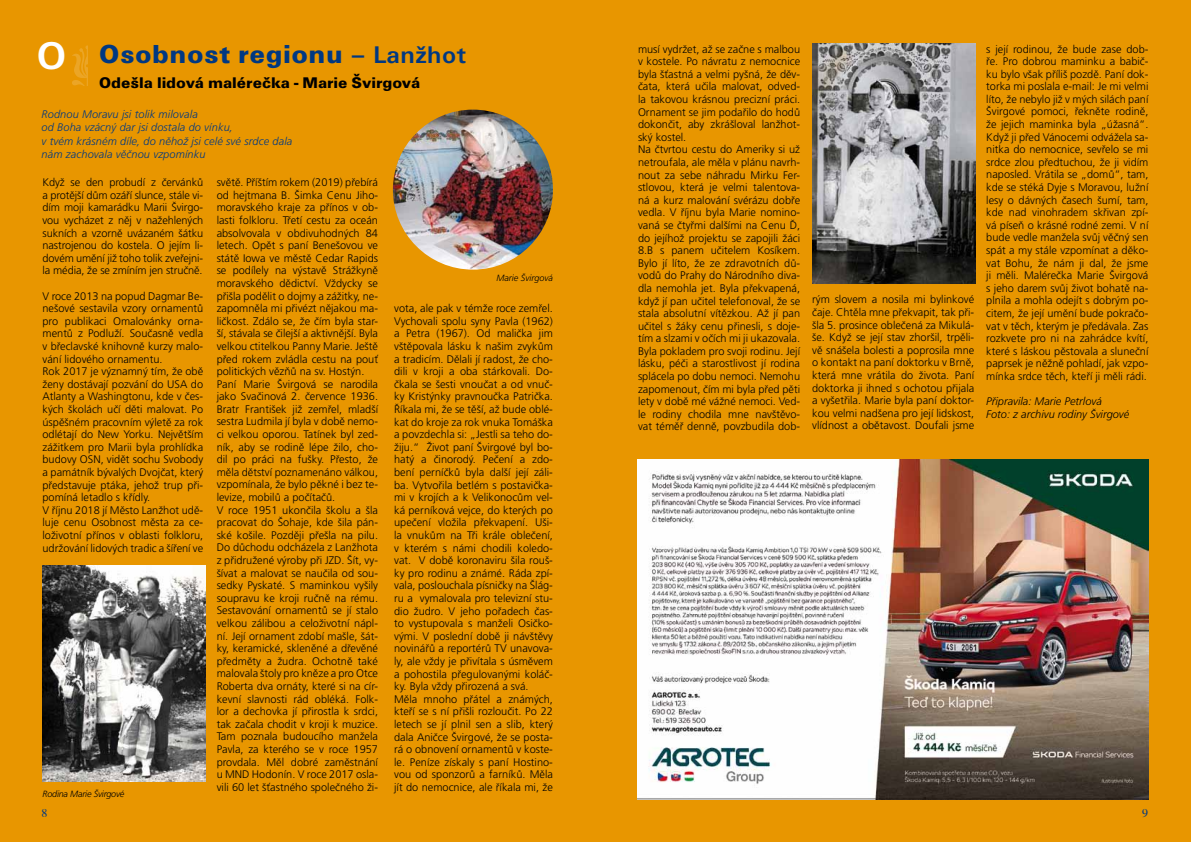
<style>
.page{position:relative;width:1191px;height:842px;background:#fff}
.page>*{position:absolute;margin:0;border:0;box-sizing:border-box;transform-origin:0 0}
.t1{font:700 40px "Unitus TEE";color:#fff}
.t2{font:27px "Unitus TEE Blac";letter-spacing:.02em;color:#003882}
.t3{font:16px "Unitus TEE Blac";color:#000}
.t4{font:12px "Toronto";color:#003882}
.t5{font:300 11px/12.6px "Frutiger CE";color:#000}
.t6{font:italic 300 11px/13.2px "Frutiger CE";letter-spacing:.01em;color:#003882}
.t7{font:italic 300 11px/12.6px "Frutiger CE";color:#000}
.t8{font:italic 300 9px "Frutiger CE";letter-spacing:-.02em;color:#000}
.t9{font:italic 300 9px "Frutiger CE";color:#000}
.s1{font-family:"Unitus TEE";font-weight:700}
.s2{font-family:"Unitus TEE";font-weight:700;font-size:25px}
</style>
<div class="page">
<div style="left:0;top:0;width:604px;height:842px;background:#e89600"></div>
<svg style="left:72px;top:45px;width:16px;height:40px"></svg>
<img style="left:393px;top:110px;width:160px;height:160px;border-radius:80px">
<img style="left:43px;top:565px;width:162px;height:217px">
<div style="left:587px;top:0;width:604px;height:842px;background:#e89600"></div>
<img style="left:812px;top:43px;width:163px;height:240px">
<img style="left:638px;top:460px;width:510px;height:340px">
<h1 class="t1" style="left:37px;top:33px;width:31px">O</h1>
<h2 class="t2" style="left:99px;top:38px;width:368px">Osobnost regionu <span class="s1">–</span> <span class="s2">Lanžhot</span></h2>
<h3 class="t3" style="left:99px;top:74px;width:322px">Odešla lidová malérečka - Marie Švirgová</h3>
<p class="t6" style="left:42px;top:108px;width:252px">Rodnou Moravu jsi tolik milovala<br>od Boha vzácný dar jsi dostala do vínku,<br>v tvém krásném díle, do něhož jsi celé své srdce dala nám zachovala věčnou vzpomínku</p>
<p class="t5" style="left:43px;top:176px;width:162px;text-align:justify">Když se den probudí z červánků a protější dům ozáří slunce, stále vi&shy;dím moji kamarádku Marii Švirgo&shy;vou vycházet z něj v nažehlených sukních a vzorně uvázaném šátku nastrojenou do kostela. O jejím li&shy;dovém umění již toho tolik zveřejni&shy;la média, že se zmíním jen stručně.</p>
<p class="t5" style="left:43px;top:289px;width:162px">V roce 2013 na popud Dagmar Be&shy;nešové sestavila vzory ornamentů pro publikaci Omalovánky orna&shy;mentů z Podluží. Současně vedla v břeclavské knihovně kurzy malo&shy;vání lidového ornamentu.<br>Rok 2017 je významný tím, že obě ženy dostávají pozvání do USA do<br>Atlanty a Washingtonu, kde v čes&shy;kých školách učí děti malovat. Po úspěšném pracovním výletě za rok odlétají do New Yorku. Největším zážitkem pro Marii byla prohlídka budovy OSN, vidět sochu Svobody a památník bývalých Dvojčat, který představuje ptáka, jehož trup při&shy;pomíná letadlo s křídly.<br>V říjnu 2018 jí Město Lanžhot udě&shy;luje cenu Osobnost města za ce&shy;loživotní přínos v oblasti folkloru, udržování lidových tradic a šíření ve</p>
<p class="t8" style="left:43px;top:789px;width:83px">Rodina Marie Švirgové</p>
<p class="t4" style="left:42px;top:806px;width:7px">8</p>
<p class="t5" style="left:217px;top:176px;width:163px">světě. Příštím rokem (2019) přebírá od hejtmana B. Šimka Cenu Jiho&shy;moravského kraje za přínos v ob&shy;lasti folkloru. Třetí cestu za oceán absolvovala v obdivuhodných 84 letech. Opět s paní Benešovou ve státě Iowa ve městě Cedar Rapids se podílely na výstavě Strážkyně moravského dědictví. Vždycky se přišla podělit o dojmy a zážitky, ne&shy;zapomněla mi přivézt nějakou ma&shy;ličkost. Zdálo se, že čím byla star&shy;ší, stávala se čilejší a aktivnější. Byla velkou ctitelkou Panny Marie. Ještě před rokem zvládla cestu na pouť politických vězňů na sv. Hostýn.<br>Paní Marie Švirgová se narodila jako Svačinová 2. července 1936.<br>Bratr František již zemřel, mladší sestra Ludmila jí byla v době nemo&shy;ci velkou oporou. Tatínek byl zed&shy;ník, aby se rodině lépe žilo, cho&shy;dil po práci na fušky. Přesto, že měla dětství poznamenáno válkou, vzpomínala, že bylo pěkné i bez te&shy;levize, mobilů a počítačů.<br>V roce 1951 ukončila školu a šla pracovat do Šohaje, kde šila pán&shy;ské košile. Později přešla na pilu.<br>Do důchodu odcházela z Lanžhota z přidružené výroby při JZD. Šít, vy&shy;šívat a malovat se naučila od sou&shy;sedky Pyskaté. S maminkou vyšily soupravu ke kroji ručně na rému.<br>Sestavování ornamentů se jí stalo velkou zálibou a celoživotní nápl&shy;ní. Její ornament zdobí mašle, šát&shy;ky, keramické, skleněné a dřevěné předměty a žudra. Ochotně také malovala štoly pro kněze a pro Otce Roberta dva ornáty, které si na cír&shy;kevní slavnosti rád obléká. Folk&shy;lor a dechovka jí přirostla k srdci, tak začala chodit v kroji k muzice.<br>Tam poznala budoucího manžela Pavla, za kterého se v roce 1957 provdala. Měl dobré zaměstnání u MND Hodonín. V roce 2017 osla&shy;vili 60 let šťastného společného ži-</p>
<p class="t9" style="left:496px;top:273px;width:58px">Marie Švirgová</p>
<p class="t5" style="left:394px;top:302px;width:160px">vota, ale pak v témže roce zemřel.<br>Vychovali spolu syny Pavla (1962) a Petra (1967). Od malička jim vštěpovala lásku k našim zvykům a tradicím. Dělali jí radost, že cho&shy;dili v kroji a oba stárkovali. Do&shy;čkala se šesti vnoučat a od vnuč&shy;ky Kristýnky pravnoučka Patrička.<br>Říkala mi, že se těší, až bude oblé&shy;kat do kroje za rok vnuka Tomáška a povzdechla si: „Jestli sa teho do&shy;žiju.“ Život paní Švirgové byl bo&shy;hatý a činorodý. Pečení a zdo&shy;bení perníčků byla další její záli&shy;ba. Vytvořila betlém s postavička&shy;mi v krojích a k Velikonocům vel&shy;ká perníková vejce, do kterých po upečení vložila překvapení. Uši&shy;la vnukům na Tři krále oblečení, v kterém s námi chodili koledo&shy;vat. V době koronaviru šila rouš&shy;ky pro rodinu a známé. Ráda zpí&shy;vala, poslouchala písničky na Šlág&shy;ru a vymalovala pro televizní stu&shy;dio žudro. V jeho pořadech čas&shy;to vystupovala s manželi Osičko&shy;vými. V poslední době ji návštěvy novinářů a reportérů TV unavova&shy;ly, ale vždy je přivítala s úsměvem a pohostila přegulovanými koláč&shy;ky. Byla vždy přirozená a svá.<br>Měla mnoho přátel a známých, kteří se s ní přišli rozloučit. Po 22 letech se jí plnil sen a slib, který dala Aničce Švirgové, že se posta&shy;rá o obnovení ornamentů v koste&shy;le. Peníze získaly s paní Hostino&shy;vou od sponzorů a farníků. Měla jít do nemocnice, ale říkala mi, že</p>
<p class="t5" style="left:638px;top:42px;width:164px">musí vydržet, až se začne s malbou v kostele. Po návratu z nemocnice byla šťastná a velmi pyšná, že děv&shy;čata, která učila malovat, odved&shy;la takovou krásnou precizní práci.<br>Ornament se jim podařilo do hodů dokončit, aby zkrášloval lanžhot&shy;ský kostel.<br>Na čtvrtou cestu do Ameriky si už netroufala, ale měla v plánu navrh&shy;nout za sebe náhradu Mirku Fer&shy;stlovou, která je velmi talentova&shy;ná a kurz malování svérázu dobře vedla. V říjnu byla Marie nomino&shy;vaná se čtyřmi dalšími na Cenu Ď, do jejíhož projektu se zapojili žáci 8.B s panem učitelem Kosíkem.<br>Bylo jí líto, že ze zdravotních dů&shy;vodů do Prahy do Národního diva&shy;dla nemohla jet. Byla překvapená, když jí pan učitel telefonoval, že se stala absolutní vítězkou. Až jí pan učitel s žáky cenu přinesli, s doje&shy;tím a slzami v očích mi ji ukazovala.<br>Byla pokladem pro svoji rodinu. Její lásku, péči a starostlivost jí rodina splácela po dobu nemoci. Nemohu zapomenout, čím mi byla před pěti lety v době mé vážné nemoci. Ved&shy;le rodiny chodila mne navštěvo&shy;vat téměř denně, povzbudila dob-</p>
<p class="t5" style="left:812px;top:293px;width:164px;text-align:justify">rým slovem a nosila mi bylinkové čaje. Chtěla mne překvapit, tak při&shy;šla 5. prosince oblečená za Mikulá&shy;še. Když se její stav zhoršil, trpěli&shy;vě snášela bolesti a poprosila mne o kontakt na paní doktorku v Brně, která mne vrátila do života. Paní doktorka ji ihned s ochotou přijala a vyšetřila. Marie byla paní doktor&shy;kou velmi nadšena pro její lidskost, vlídnost a obětavost. Doufali jsme</p>
<p class="t5" style="left:986px;top:42px;width:164px;text-align:justify">s její rodinou, že bude zase dob&shy;ře. Pro dobrou maminku a babič&shy;ku bylo však příliš pozdě. Paní dok&shy;torka mi poslala e-mail: Je mi velmi líto, že nebylo již v mých silách paní Švirgové pomoci, řekněte rodině, že jejich maminka byla „úžasná“.<br>Když ji před Vánocemi odvážela sa&shy;nitka do nemocnice, sevřelo se mi srdce zlou předtuchou, že ji vidím naposled. Vrátila se „domů“, tam, kde se stéká Dyje s Moravou, lužní lesy o dávných časech šumí, tam, kde nad vinohradem skřivan zpí&shy;vá píseň o krásné rodné zemi. V ní bude vedle manžela svůj věčný sen spát a my stále vzpomínat a děko&shy;vat Bohu, že nám ji dal, že jsme ji měli. Malérečka Marie Švirgová s jeho darem svůj život bohatě na&shy;plnila a mohla odejít s dobrým po&shy;citem, že její umění bude pokračo&shy;vat v těch, kterým je předávala. Zas rozkvete pro ni na zahrádce kvítí, které s láskou pěstovala a sluneční paprsek je něžně pohladí, jak vzpo&shy;mínka srdce těch, kteří ji měli rádi.</p>
<p class="t7" style="left:986px;top:395px;width:144px">Připravila: Marie Petrlová<br>Foto: z archivu rodiny Švirgové</p>
<p class="t4" style="left:1142px;top:806px;width:7px">9</p>
</div>
